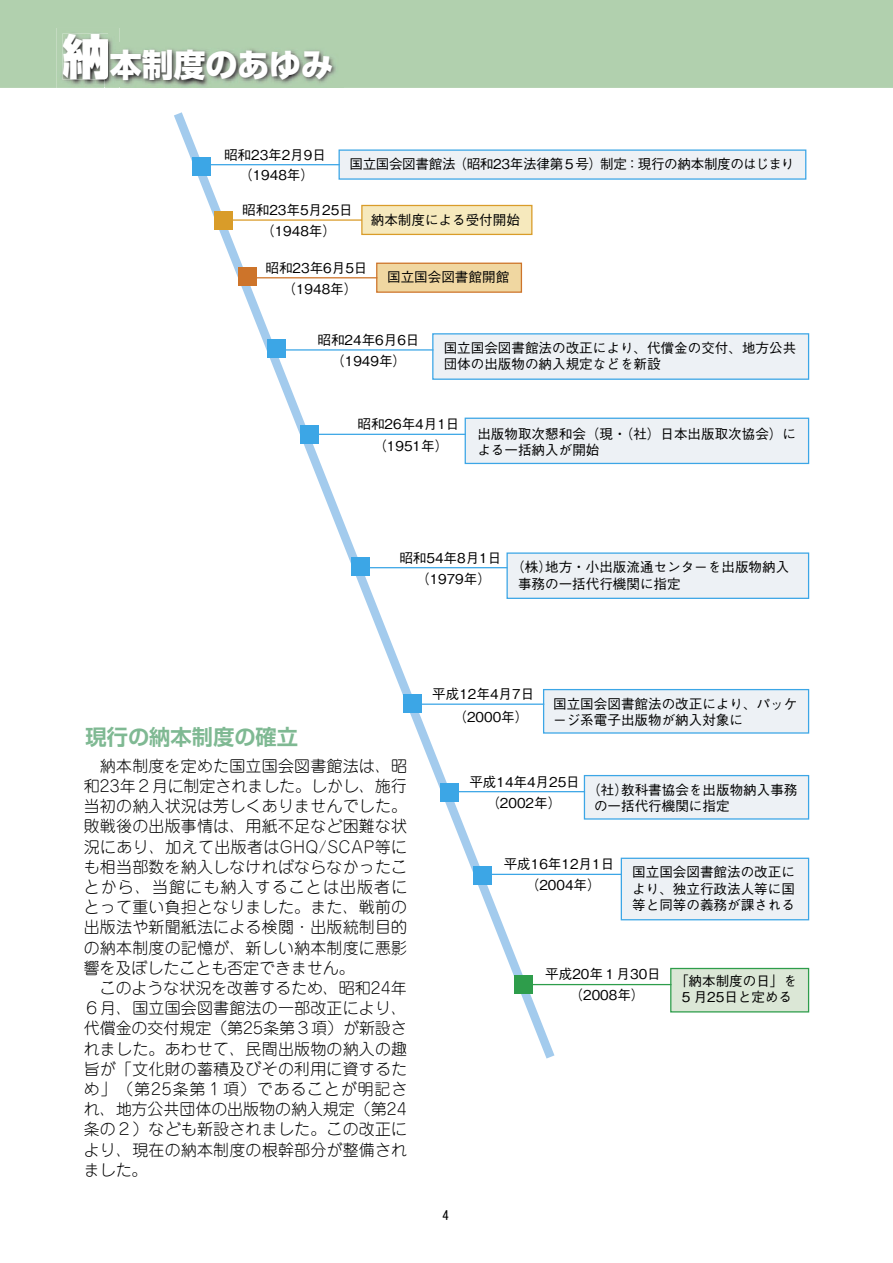
<style>
.page{position:relative;width:893px;height:1263px;background:#fff}
.page>*{position:absolute;margin:0;border:0;box-sizing:border-box;transform-origin:0 0}
.t1{font:800 31.95px "Shin Go Pro";color:#fff}
.t2{font:700 21.3px "Shin Go Pro De";color:#7fb993}
.t3{font:300 15.9px/20.2px "Jun 101 Pro";letter-spacing:.015em;color:#000}
.t4{font:500 13.5px/16.2px "Gothic BBB Pro";color:#000}
.t5{font:500 13.5px "Gothic BBB Pro";letter-spacing:-.025em;color:#000}
.t6{font:12.75px "MS Gothic";color:#000}
.s1{font-weight:900;font-size:47.85px}
</style>
<div class="page">
<div style="left:0;top:0;width:893px;height:88px;background:#b1d0ae"></div>
<img style="left:57px;top:28px;width:63px;height:60px">
<img style="left:63px;top:33px;width:45px;height:47px">
<img style="left:105px;top:43px;width:238px;height:45px">
<img style="left:105px;top:43px;width:3px;height:37px">
<svg style="left:174px;top:112px;width:388px;height:947px"></svg>
<div style="left:514px;top:975px;width:18px;height:18px;background:#2e9d4b"></div>
<div style="left:339px;top:150px;width:467px;height:29px;background:#edf1f5"></div>
<div style="left:338px;top:149px;width:468px;height:31px;border:1px solid #3ca6e6"></div>
<hr style="left:208px;top:164px;width:132px;height:1px;background:#3ca6e6">
<div style="left:473px;top:867px;width:19px;height:18px;background:#3ca6e6"></div>
<div style="left:433px;top:334px;width:376px;height:45px;background:#edf1f5"></div>
<div style="left:432px;top:333px;width:377px;height:47px;border:1px solid #3ca6e6"></div>
<hr style="left:284px;top:349px;width:149px;height:2px;background:#3ca6e6">
<div style="left:440px;top:783px;width:18px;height:19px;background:#3ca6e6"></div>
<div style="left:465px;top:418px;width:344px;height:45px;background:#edf1f5"></div>
<div style="left:465px;top:418px;width:344px;height:46px;border:1px solid #3ca6e6"></div>
<hr style="left:314px;top:434px;width:152px;height:1px;background:#3ca6e6">
<div style="left:403px;top:694px;width:18px;height:18px;background:#3ca6e6"></div>
<div style="left:507px;top:553px;width:302px;height:45px;background:#edf1f5"></div>
<div style="left:506px;top:552px;width:303px;height:47px;border:1px solid #3ca6e6"></div>
<hr style="left:364px;top:567px;width:143px;height:1px;background:#3ca6e6">
<div style="left:301px;top:425px;width:18px;height:18px;background:#3ca6e6"></div>
<div style="left:584px;top:775px;width:225px;height:44px;background:#edf1f5"></div>
<div style="left:584px;top:775px;width:225px;height:45px;border:1px solid #3ca6e6"></div>
<hr style="left:455px;top:791px;width:130px;height:1px;background:#3ca6e6">
<div style="left:351px;top:558px;width:18px;height:18px;background:#3ca6e6"></div>
<div style="left:544px;top:690px;width:265px;height:43px;background:#edf1f5"></div>
<div style="left:543px;top:689px;width:266px;height:45px;border:1px solid #3ca6e6"></div>
<hr style="left:421px;top:703px;width:123px;height:2px;background:#3ca6e6">
<div style="left:268px;top:340px;width:18px;height:18px;background:#3ca6e6"></div>
<div style="left:621px;top:858px;width:188px;height:62px;background:#edf1f5"></div>
<div style="left:621px;top:858px;width:188px;height:62px;border:1px solid #3ca6e6"></div>
<hr style="left:491px;top:874px;width:131px;height:1px;background:#3ca6e6">
<div style="left:193px;top:157px;width:18px;height:18px;background:#3ca6e6"></div>
<div style="left:671px;top:968px;width:138px;height:44px;background:#dbe7d6"></div>
<div style="left:670px;top:968px;width:139px;height:44px;border:1px solid #2e9d4b"></div>
<hr style="left:522px;top:984px;width:149px;height:1px;background:#2e9d4b">
<div style="left:215px;top:212px;width:18px;height:18px;background:#d99c29"></div>
<div style="left:377px;top:263px;width:144px;height:29px;background:#f0d7a1"></div>
<div style="left:376px;top:263px;width:146px;height:30px;border:1px solid #cd742a"></div>
<hr style="left:244px;top:277px;width:133px;height:1px;background:#cd742a">
<div style="left:239px;top:268px;width:18px;height:18px;background:#cd742a"></div>
<hr style="left:231px;top:219px;width:131px;height:2px;background:#d99c29">
<div style="left:362px;top:205px;width:170px;height:29px;background:#f6e9bd"></div>
<div style="left:361px;top:205px;width:171px;height:30px;border:1px solid #d99c29"></div>
<h1 class="t1" style="left:62px;top:39px;width:272px"><span class="s1">納</span>本制度のあゆみ</h1>
<p class="t4" style="left:224px;top:143px;width:103px;line-height:20.1px;text-align:center">昭和23年2月9日（1948年）</p>
<p class="t5" style="left:349px;top:153px;width:446px">国立国会図書館法（昭和23年法律第５号）制定：現行の納本制度のはじまり</p>
<p class="t4" style="left:242px;top:200px;width:112px">昭和23年5月25日</p>
<p class="t4" style="left:261px;top:221px;width:76px">（1948年）</p>
<p class="t4" style="left:371px;top:210px;width:151px">納本制度による受付開始</p>
<p class="t4" style="left:265px;top:258px;width:103px">昭和23年6月5日</p>
<p class="t4" style="left:282px;top:279px;width:76px">（1948年）</p>
<p class="t4" style="left:387px;top:268px;width:124px">国立国会図書館開館</p>
<p class="t4" style="left:317px;top:330px;width:103px">昭和24年6月6日</p>
<p class="t4" style="left:331px;top:351px;width:76px">（1949年）</p>
<p class="t4" style="left:444px;top:338px;width:354px">国立国会図書館法の改正により、代償金の交付、地方公共団体の出版物の納入規定などを新設</p>
<p class="t4" style="left:357px;top:414px;width:103px">昭和26年4月1日</p>
<p class="t4" style="left:373px;top:436px;width:76px">（1951年）</p>
<p class="t4" style="left:477px;top:424px;width:320px">出版物取次懇和会（現・（社）日本出版取次協会）による一括納入が開始</p>
<h2 class="t2" style="left:86px;top:719px;width:214px">現行の納本制度の確立</h2>
<p class="t4" style="left:399px;top:548px;width:103px">昭和54年8月1日</p>
<p class="t4" style="left:416px;top:569px;width:76px">（1979年）</p>
<p class="t4" style="left:518px;top:557px;width:273px;text-indent:-7px">（株）地方・小出版流通センターを出版物納入事務の一括代行機関に指定</p>
<p class="t4" style="left:432px;top:684px;width:103px">平成12年4月7日</p>
<p class="t4" style="left:453px;top:707px;width:76px">（2000年）</p>
<p class="t4" style="left:553px;top:694px;width:246px">国立国会図書館法の改正により、パッケージ系電子出版物が納入対象に</p>
<p class="t3" style="left:84px;top:754px;width:325px">　納本制度を定めた国立国会図書館法は、昭和23年２月に制定されました。しかし、施行当初の納入状況は芳しくありませんでした。敗戦後の出版事情は、用紙不足など困難な状況にあり、加えて出版者はGHQ/SCAP等にも相当部数を納入しなければならなかったことから、当館にも納入することは出版者にとって重い負担となりました。また、戦前の出版法や新聞紙法による検閲・出版統制目的の納本制度の記憶が、新しい納本制度に悪影響を及ぼしたことも否定できません。<br>　このような状況を改善するため、昭和24年<br>６月、国立国会図書館法の一部改正により、代償金の交付規定（第25条第３項）が新設されました。あわせて、民間出版物の納入の趣旨が「文化財の蓄積及びその利用に資するため」（第25条第１項）であることが明記され、地方公共団体の出版物の納入規定（第24条の２）なども新設されました。この改正により、現在の納本制度の根幹部分が整備されました。</p>
<p class="t4" style="left:469px;top:772px;width:112px">平成14年4月25日</p>
<p class="t4" style="left:486px;top:793px;width:76px">（2002年）</p>
<p class="t4" style="left:594px;top:780px;width:205px;text-indent:-7px">（社）教科書協会を出版物納入事務の一括代行機関に指定</p>
<p class="t4" style="left:504px;top:854px;width:112px">平成16年12月1日</p>
<p class="t4" style="left:526px;top:875px;width:76px">（2004年）</p>
<p class="t4" style="left:632px;top:863px;width:164px;text-align:justify">国立国会図書館法の改正により、独立行政法人等に国等と同等の義務が課される</p>
<p class="t4" style="left:545px;top:964px;width:117px">平成20年１月30日</p>
<p class="t4" style="left:570px;top:985px;width:76px">（2008年）</p>
<p class="t4" style="left:675px;top:971px;width:124px;text-align:center">「納本制度の日」を<br>5 月25日と定める</p>
<p class="t6" style="left:442px;top:1209px;width:8px">4</p>
</div>
